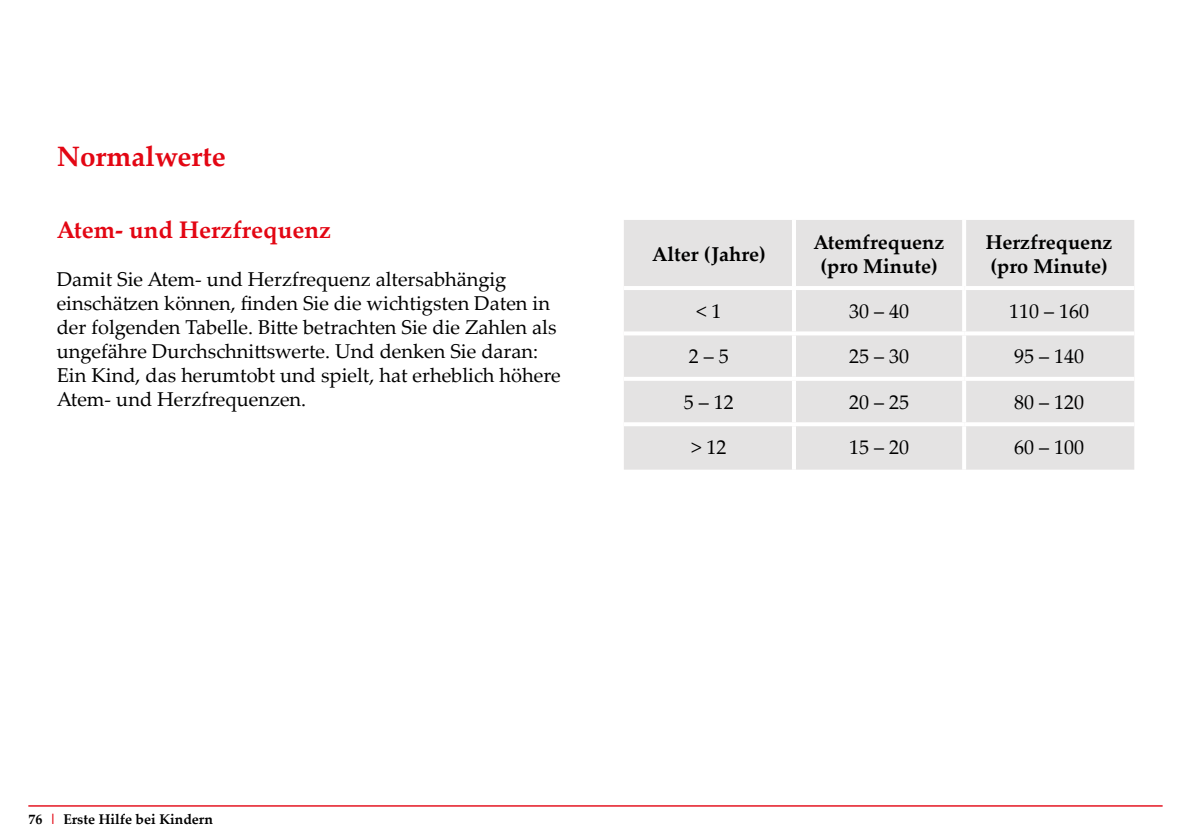
<style>
.page{position:relative;width:1191px;height:840px;background:#fff}
.page>*{position:absolute;margin:0;border:0;box-sizing:border-box;transform-origin:0 0}
.t1{font:700 28px "Palatino Linotype";color:#e30613}
.t2{font:700 24px "Palatino Linotype";color:#e30613}
.t3{font:20px/24px "Palatino Linotype";color:#000}
.t4{font:700 20px/24px "Palatino Linotype";color:#000;text-align:center}
.t5{font:700 14px "Palatino Linotype";color:#000}
.s1{color:#e30613}
</style>
<div class="page">
<hr style="left:28px;top:804px;width:1134px;height:2px;background:#e30613">
<div style="left:624px;top:220px;width:510px;height:249px;background:#e4e3e3"></div>
<hr style="left:792px;top:220px;width:4px;height:66px;background:#fff">
<hr style="left:962px;top:220px;width:4px;height:66px;background:#fff">
<hr style="left:624px;top:286px;width:170px;height:4px;background:#fff">
<hr style="left:794px;top:286px;width:170px;height:4px;background:#fff">
<hr style="left:792px;top:290px;width:4px;height:41px;background:#fff">
<hr style="left:964px;top:286px;width:170px;height:4px;background:#fff">
<hr style="left:962px;top:290px;width:4px;height:41px;background:#fff">
<svg style="left:624px;top:331px;width:170px;height:4px"></svg>
<svg style="left:794px;top:331px;width:170px;height:4px"></svg>
<hr style="left:792px;top:335px;width:4px;height:41px;background:#fff">
<svg style="left:964px;top:331px;width:170px;height:4px"></svg>
<hr style="left:962px;top:335px;width:4px;height:41px;background:#fff">
<svg style="left:624px;top:376px;width:170px;height:4px"></svg>
<svg style="left:794px;top:376px;width:170px;height:4px"></svg>
<hr style="left:792px;top:380px;width:4px;height:42px;background:#fff">
<svg style="left:964px;top:376px;width:170px;height:4px"></svg>
<hr style="left:962px;top:380px;width:4px;height:42px;background:#fff">
<hr style="left:624px;top:422px;width:170px;height:4px;background:#fff">
<hr style="left:794px;top:422px;width:170px;height:4px;background:#fff">
<hr style="left:792px;top:426px;width:4px;height:43px;background:#fff">
<hr style="left:964px;top:422px;width:170px;height:4px;background:#fff">
<hr style="left:962px;top:426px;width:4px;height:43px;background:#fff">
<h1 class="t1" style="left:57px;top:140px;width:171px">Normalwerte</h1>
<p class="t2" style="left:57px;top:216px;width:276px">Atem- und Herzfrequenz</p>
<p class="t3" style="left:57px;top:268px;width:505px">Damit Sie Atem- und Herzfrequenz altersabhängig einschätzen können, finden Sie die wichtigsten Daten in der folgenden Tabelle. Bitte betrachten Sie die Zahlen als ungefähre Durchschnittswerte. Und denken Sie daran:<br>Ein Kind, das herumtobt und spielt, hat erheblich höhere Atem- und Herzfrequenzen.</p>
<p class="t4" style="left:652px;top:242px;width:115px">Alter (Jahre)</p>
<p class="t4" style="left:813px;top:231px;width:132px">Atemfrequenz (pro Minute)</p>
<p class="t4" style="left:985px;top:231px;width:128px;text-align:left">Herzfrequenz (pro Minute)</p>
<p class="t3" style="left:696px;top:300px;width:26px">&lt; 1</p>
<p class="t3" style="left:849px;top:298px;width:61px">30 – 40</p>
<p class="t3" style="left:1009px;top:298px;width:81px">110 – 160</p>
<p class="t3" style="left:689px;top:343px;width:41px">2 – 5</p>
<p class="t3" style="left:849px;top:343px;width:61px">25 – 30</p>
<p class="t3" style="left:1014px;top:343px;width:71px">95 – 140</p>
<p class="t3" style="left:684px;top:389px;width:51px">5 – 12</p>
<p class="t3" style="left:849px;top:389px;width:61px">20 – 25</p>
<p class="t3" style="left:1014px;top:389px;width:71px">80 – 120</p>
<p class="t3" style="left:691px;top:436px;width:36px">&gt; 12</p>
<p class="t3" style="left:849px;top:434px;width:61px">15 – 20</p>
<p class="t3" style="left:1014px;top:434px;width:71px">60 – 100</p>
<p class="t5" style="left:28px;top:811px;width:186px">76 <span class="s1">|</span> Erste Hilfe bei Kindern</p>
</div>
